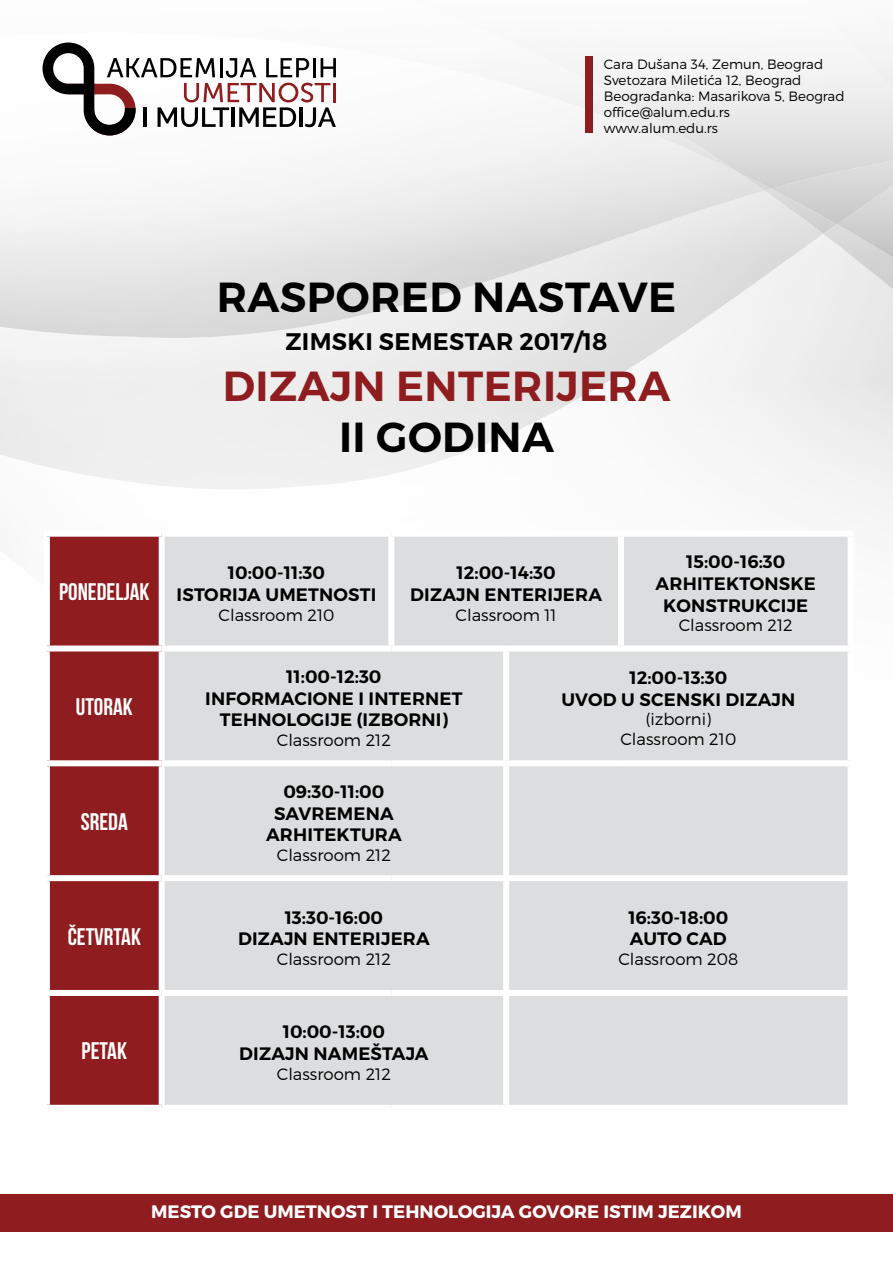
<style>
.page{position:relative;width:893px;height:1263px;background:#fff}
.page>*{position:absolute;margin:0;border:0;box-sizing:border-box;transform-origin:0 0}
.t1{font:600 42px "Montserrat";letter-spacing:.01em;color:#000}
.t2{font:600 42px "Montserrat";letter-spacing:.01em;color:#8f1c1f}
.t3{font:700 24px "Bebas Neue";color:#fff}
.t4{font:600 24px "Montserrat";letter-spacing:.01em;color:#000}
.t5{font:600 18px/21.6px "Montserrat";letter-spacing:.01em;color:#000;text-align:center}
.t6{font:700 18px "Montserrat";color:#fff}
.t7{font:300 16.5px/19.8px "Montserrat";color:#000;text-align:center}
.t8{font:300 13.5px/16.2px "Montserrat";color:#000}
</style>
<div class="page">
<img style="left:823px;top:234px;width:70px;height:71px">
<img style="left:837px;top:224px;width:56px;height:45px">
<img style="left:765px;top:191px;width:72px;height:43px">
<img style="left:771px;top:189px;width:122px;height:35px">
<img style="left:0;top:189px;width:765px;height:149px">
<img style="left:738px;top:189px;width:33px;height:2px">
<img style="left:105px;top:56px;width:788px;height:133px">
<div style="left:712px;top:53px;width:181px;height:59px;background:#f1f1f1"></div>
<div style="left:0;top:1194px;width:893px;height:38px;background:#8f1c1f"></div>
<svg style="left:43px;top:43px;width:293px;height:92px"></svg>
<div style="left:585px;top:56px;width:7px;height:77px;background:#8f1c1f"></div>
<div style="left:50px;top:537px;width:109px;height:568px;background:#8f1c1f"></div>
<div style="left:165px;top:537px;width:683px;height:568px;background:#dcddde"></div>
<div style="left:388px;top:537px;width:6px;height:108px;background:#fff"></div>
<div style="left:618px;top:537px;width:6px;height:108px;background:#fff"></div>
<div style="left:44px;top:645px;width:118px;height:6px;background:#fff"></div>
<div style="left:162px;top:645px;width:229px;height:6px;background:#fff"></div>
<div style="left:391px;top:645px;width:115px;height:6px;background:#fff"></div>
<div style="left:506px;top:645px;width:115px;height:6px;background:#fff"></div>
<div style="left:503px;top:651px;width:6px;height:109px;background:#fff"></div>
<div style="left:621px;top:645px;width:233px;height:6px;background:#fff"></div>
<div style="left:44px;top:760px;width:118px;height:6px;background:#fff"></div>
<div style="left:162px;top:760px;width:229px;height:6px;background:#fff"></div>
<div style="left:391px;top:760px;width:115px;height:6px;background:#fff"></div>
<div style="left:506px;top:760px;width:115px;height:6px;background:#fff"></div>
<div style="left:503px;top:766px;width:6px;height:109px;background:#fff"></div>
<div style="left:621px;top:760px;width:233px;height:6px;background:#fff"></div>
<div style="left:44px;top:875px;width:118px;height:6px;background:#fff"></div>
<div style="left:162px;top:875px;width:229px;height:6px;background:#fff"></div>
<div style="left:391px;top:875px;width:115px;height:6px;background:#fff"></div>
<div style="left:506px;top:875px;width:115px;height:6px;background:#fff"></div>
<div style="left:503px;top:881px;width:6px;height:109px;background:#fff"></div>
<div style="left:621px;top:875px;width:233px;height:6px;background:#fff"></div>
<div style="left:44px;top:990px;width:118px;height:6px;background:#fff"></div>
<div style="left:162px;top:990px;width:229px;height:6px;background:#fff"></div>
<div style="left:391px;top:990px;width:115px;height:6px;background:#fff"></div>
<div style="left:506px;top:990px;width:115px;height:6px;background:#fff"></div>
<div style="left:503px;top:996px;width:6px;height:109px;background:#fff"></div>
<div style="left:621px;top:990px;width:233px;height:6px;background:#fff"></div>
<p class="t8" style="left:604px;top:56px;width:242px">Cara Dušana 34, Zemun, Beograd<br>Svetozara Miletića 12, Beograd<br>Beograđanka: Masarikova 5, Beograd office@alum.edu.rs www.alum.edu.rs</p>
<h1 class="t1" style="left:217px;top:271px;width:461px">RASPORED NASTAVE</h1>
<h2 class="t4" style="left:286px;top:327px;width:323px">ZIMSKI SEMESTAR 2017/18</h2>
<h1 class="t2" style="left:223px;top:360px;width:449px">DIZAJN ENTERIJERA</h1>
<h1 class="t1" style="left:339px;top:411px;width:216px">II GODINA</h1>
<h2 class="t3" style="left:59px;top:579px;width:92px">PONEDELJAK</h2>
<h2 class="t3" style="left:76px;top:693px;width:58px">UTORAK</h2>
<h2 class="t3" style="left:81px;top:808px;width:48px">SREDA</h2>
<h2 class="t3" style="left:68px;top:923px;width:75px">ČETVRTAK</h2>
<h2 class="t3" style="left:82px;top:1038px;width:47px">PETAK</h2>
<p class="t5" style="left:177px;top:562px;width:201px">10:00-11:30<br>ISTORIJA UMETNOSTI</p>
<p class="t7" style="left:219px;top:604px;width:117px">Classroom 210</p>
<p class="t5" style="left:410px;top:562px;width:193px">12:00-14:30<br>DIZAJN ENTERIJERA</p>
<p class="t7" style="left:456px;top:604px;width:103px">Classroom 11</p>
<p class="t5" style="left:656px;top:551px;width:162px">15:00-16:30<br>ARHITEKTONSKE<br>KONSTRUKCIJE</p>
<p class="t7" style="left:679px;top:615px;width:116px">Classroom 212</p>
<p class="t5" style="left:205px;top:666px;width:259px">11:00-12:30<br>INFORMACIONE I INTERNET<br>TEHNOLOGIJE (IZBORNI)</p>
<p class="t7" style="left:277px;top:730px;width:116px">Classroom 212</p>
<p class="t5" style="left:266px;top:781px;width:137px">09:30-11:00<br>SAVREMENA<br>ARHITEKTURA</p>
<p class="t7" style="left:277px;top:845px;width:116px">Classroom 212</p>
<p class="t5" style="left:238px;top:906px;width:193px">13:30-16:00<br>DIZAJN ENTERIJERA</p>
<p class="t7" style="left:277px;top:949px;width:116px">Classroom 212</p>
<p class="t5" style="left:239px;top:1021px;width:191px">10:00-13:00<br>DIZAJN NAMEŠTAJA</p>
<p class="t7" style="left:277px;top:1064px;width:116px">Classroom 212</p>
<p class="t5" style="left:561px;top:667px;width:236px">12:00-13:30<br>UVOD U SCENSKI DIZAJN</p>
<p class="t7" style="left:620px;top:709px;width:117px">(izborni)<br>Classroom 210</p>
<p class="t5" style="left:628px;top:906px;width:101px;text-align:left">16:30-18:00<br>AUTO CAD</p>
<p class="t7" style="left:618px;top:949px;width:121px">Classroom 208</p>
<p class="t6" style="left:151px;top:1201px;width:592px">MESTO GDE UMETNOST I TEHNOLOGIJA GOVORE ISTIM JEZIKOM</p>
</div>
